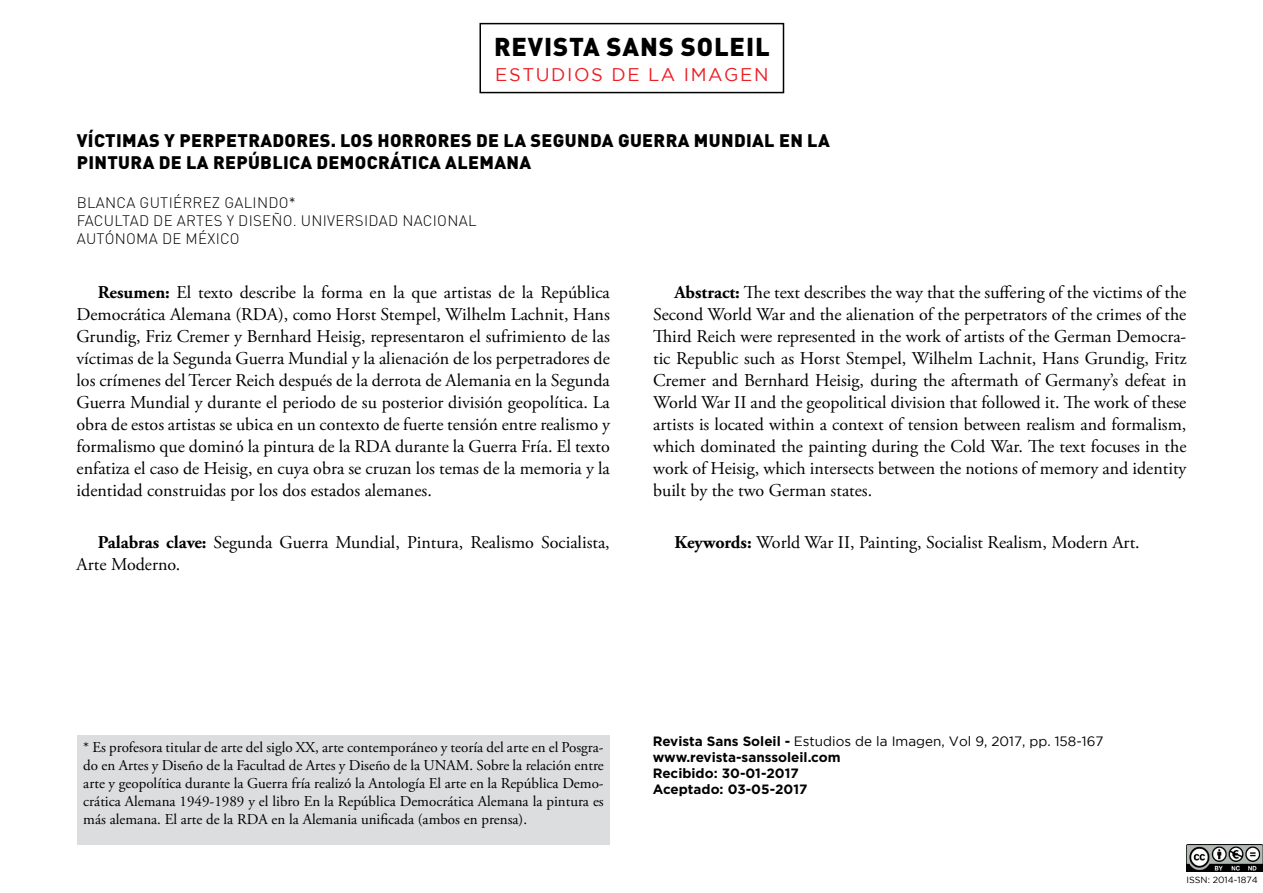
<style>
.page{position:relative;width:1263px;height:893px;background:#fff}
.page>*{position:absolute;margin:0;border:0;box-sizing:border-box;transform-origin:0 0}
.t1{font:900 25.5px "DIN Pro";letter-spacing:.035em;color:#000}
.t2{font:18.3px "Gotham";letter-spacing:.085em;color:#ed1d24}
.t3{font:18px/22px "Adobe Garamond Pro";color:#000;text-align:justify}
.t4{font:900 18px/21.6px "DIN Pro";letter-spacing:.02em;color:#000}
.t5{font:15px/18px "Adobe Garamond Pro";color:#000;text-align:justify}
.t6{font:300 15px/18px "DIN Pro";letter-spacing:.02em;color:#000}
.t7{font:700 13.5px/16.2px "Gotham";color:#000}
.t8{font:9px "Gotham";color:#000}
.s1{font-weight:700}
.s2{font-weight:400}
</style>
<div class="page">
<div style="left:77px;top:735px;width:533px;height:110px;background:#dcddde"></div>
<img style="left:1186px;top:845px;width:76px;height:27px">
<div style="left:479px;top:23px;width:305px;height:70px;border:2px solid #000"></div>
<h1 class="t1" style="left:494px;top:25px;width:277px">REVISTA SANS SOLEIL</h1>
<p class="t2" style="left:495px;top:64px;width:259px">Estudi os de la i magen</p>
<p class="t4" style="left:77px;top:128px;width:754px">VÍCTIMAS Y PERPETRADORES. LOS HORRORES DE LA SEGUNDA GUERRA MUNDIAL EN LA<br>PINTURA DE LA REPÚBLICA DEMOCRÁTICA ALEMANA</p>
<p class="t6" style="left:77px;top:192px;width:401px">BLANCA GUTIÉRREZ GALINDO*<br>FACULTAD DE ARTES Y DISEÑO. UNIVERSIDAD NACIONAL<br>AUTÓNOMA DE MÉXICO</p>
<p class="t3" style="left:77px;top:282px;width:535px;text-indent:21px"><span class="s1">Resumen:</span> El texto describe la forma en la que artistas de la República Democrática Alemana (RDA), como Horst Stempel, Wilhelm Lachnit, Hans Grundig, Friz Cremer y Bernhard Heisig, representaron el sufrimiento de las víctimas de la Segunda Guerra Mundial y la alienación de los perpetradores de los crímenes del Tercer Reich después de la derrota de Alemania en la Segunda Guerra Mundial y durante el periodo de su posterior división geopolítica. La obra de estos artistas se ubica en un contexto de fuerte tensión entre realismo y formalismo que dominó la pintura de la RDA durante la Guerra Fría. El texto enfatiza el caso de Heisig, en cuya obra se cruzan los temas de la memoria y la identidad construidas por los dos estados alemanes.</p>
<p class="t3" style="left:77px;top:532px;width:535px;text-indent:21px"><span class="s1">Palabras clave:</span> Segunda Guerra Mundial, Pintura, Realismo Socialista,<br>Arte Moderno.</p>
<p class="t3" style="left:653px;top:282px;width:535px;text-indent:21px"><span class="s1">Abstract:</span> The text describes the way that the suffering of the victims of the Second World War and the alienation of the perpetrators of the crimes of the Third Reich were represented in the work of artists of the German Democra&shy;tic Republic such as Horst Stempel, Wilhelm Lachnit, Hans Grundig, Fritz Cremer and Bernhard Heisig, during the aftermath of Germany’s defeat in World War II and the geopolitical division that followed it. The work of these artists is located within a context of tension between realism and formalism, which dominated the painting during the Cold War. The text focuses in the work of Heisig, which intersects between the notions of memory and identity built by the two German states.</p>
<p class="t3" style="left:674px;top:532px;width:467px"><span class="s1">Keywords:</span> World War II, Painting, Socialist Realism, Modern Art.</p>
<p class="t5" style="left:83px;top:739px;width:522px">* Es profesora titular de arte del siglo XX, arte contemporáneo y teoría del arte en el Posgra&shy;do en Artes y Diseño de la Facultad de Artes y Diseño de la UNAM. Sobre la relación entre arte y geopolítica durante la Guerra fría realizó la Antología El arte en la República Demo&shy;crática Alemana 1949-1989 y el libro En la República Democrática Alemana la pintura es más alemana. El arte de la RDA en la Alemania unificada (ambos en prensa).</p>
<p class="t7" style="left:653px;top:733px;width:452px">Revista Sans Soleil - <span class="s2">Estudios de la Imagen, Vol 9, 2017, pp. 158-167 </span>www.revista-sanssoleil.com<br>Recibido: 30-01-2017<br>Aceptado: 03-05-2017</p>
<p class="t8" style="left:1186px;top:875px;width:73px">ISSN: 2014-1874</p>
</div>
